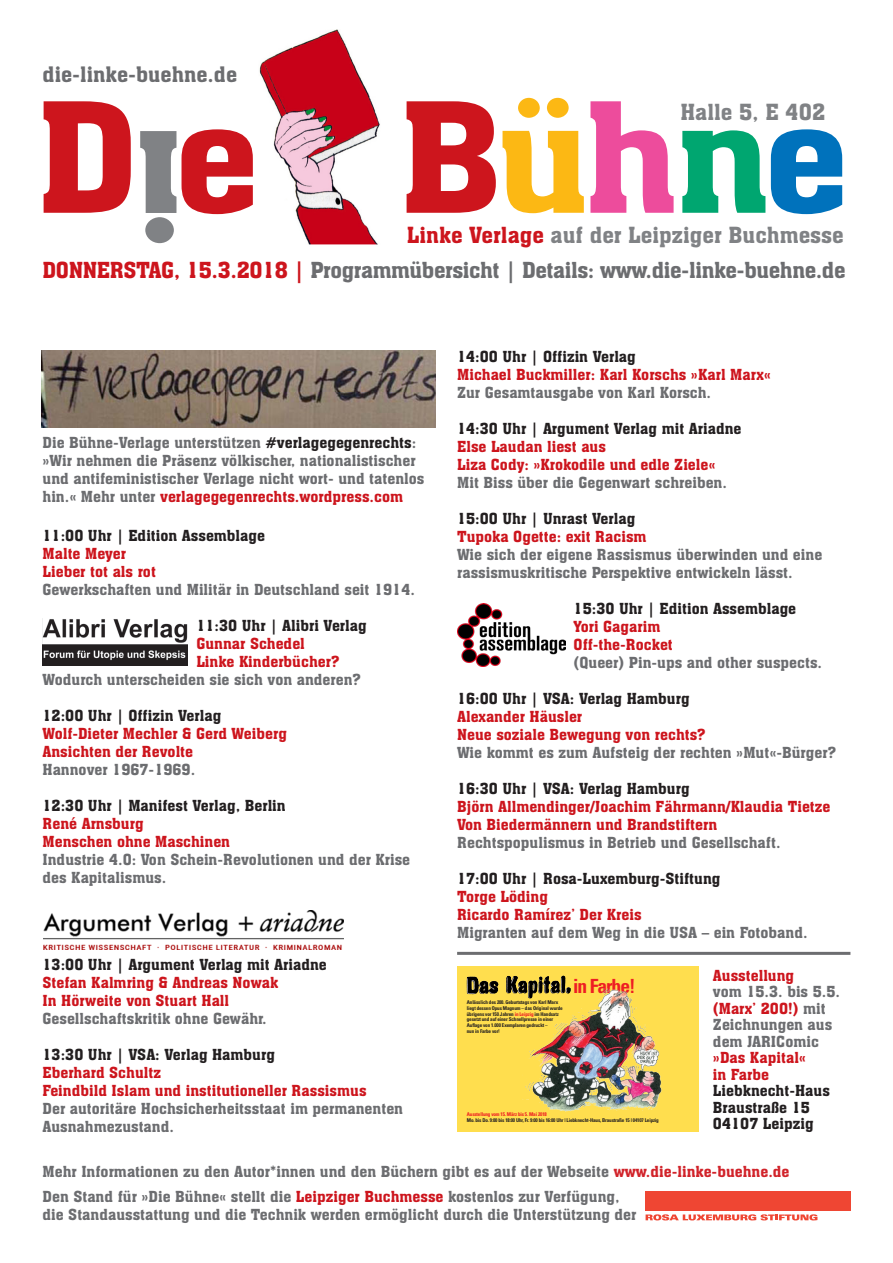
<style>
.page{position:relative;width:893px;height:1263px;background:#fff}
.page>*{position:absolute;margin:0;border:0;box-sizing:border-box;transform-origin:0 0}
.t1{font:150px "Aachen BT";letter-spacing:-.05em;color:#cd151d;scale:1.09 1}
.t2{font:150px "Aachen BT";color:#808285;scale:1.1 1}
.t3{font:21.9px "Aachen BT";color:#808285}
.Fließtext{font:21.75px "Aachen BT";letter-spacing:-.02em;color:#6c6d70}
.Fließtext-2{font:21px "Aachen BT";color:#6c6d70}
.t4{font:700 condensed 19.5px "Univers";letter-spacing:-.05em;color:#ee1d23}
.Fließtext-3{font:15px/18px "Aachen BT";color:#6c6d70}
.Autor{font:15px/16.5px "Aachen BT";color:#cd151d}
.Verlag{font:15px "Aachen BT";color:#231f20}
.t5{font:700 condensed 5.1px/5.7px "Univers";letter-spacing:-.025em;color:#231f20}
.s1{color:#fff}
.s2{color:#fcb814}
.s3{color:#ed4c9c}
.s4{color:#00a670}
.s5{color:#0072bc}
.s6{color:#cd151d}
.s7{color:#231f20}
.s8{color:#ee1d23}
.s9{color:#d1232a}
</style>
<div class="page">
<img style="left:259px;top:29px;width:121px;height:216px">
<svg style="left:646px;top:1214px;width:171px;height:6px"></svg>
<div style="left:646px;top:1191px;width:204px;height:20px;background:#ef4633"></div>
<div style="left:457px;top:966px;width:241px;height:166px;background:#ffde4e"></div>
<img style="left:515px;top:976px;width:147px;height:136px">
<img style="left:511px;top:975px;width:54px;height:18px">
<hr style="left:457px;top:952px;width:393px;height:3px;background:#6c6d70">
<img style="left:43px;top:619px;width:145px;height:47px">
<img style="left:44px;top:910px;width:299px;height:39px">
<img style="left:457px;top:603px;width:108px;height:63px">
<img style="left:41px;top:351px;width:395px;height:77px">
<p class="Fließtext-2" style="left:43px;top:61px;width:196px">die-linke-buehne.de</p>
<p class="t1" style="left:35px;top:63px;width:748px">D<span class="s1">i</span>e B<span class="s2">ü</span><span class="s3">h</span><span class="s4">n</span><span class="s5">e</span></p>
<p class="t3" style="left:680px;top:99px;width:146px">Halle 5, E 402</p>
<p class="t2" style="left:184px;top:280px;width:48px;rotate:-180deg">i</p>
<p class="t3" style="left:407px;top:221px;width:438px"><span class="s6">Linke Verlage</span> auf der Leipziger Buchmesse</p>
<p class="Fließtext" style="left:43px;top:256px;width:804px"><span class="s6">DONNERSTAG, 15.3.2018 |</span> Programmübersicht | Details: www.die-linke-buehne.de</p>
<p class="Fließtext-3" style="left:43px;top:433px;width:383px">Die Bühne-Verlage unterstützen <span class="s7">#verlagegegenrechts</span>: »Wir nehmen die Präsenz völkischer, nationalistischer und antifeministischer Verlage nicht wort- und tatenlos hin.« Mehr unter <span class="s6">verlagegegenrechts.wordpress.com</span></p>
<p class="Verlag" style="left:43px;top:526px;width:224px">11:00 Uhr | Edition Assemblage</p>
<p class="Autor" style="left:43px;top:545px;width:85px">Malte Meyer</p>
<p class="Autor" style="left:43px;top:563px;width:115px">Lieber tot als rot</p>
<p class="Fließtext-3" style="left:43px;top:580px;width:374px">Gewerkschaften und Militär in Deutschland seit 1914.</p>
<p class="Verlag" style="left:196px;top:616px;width:172px">11:30 Uhr | Alibri Verlag</p>
<p class="Autor" style="left:196px;top:635px;width:110px">Gunnar Schedel</p>
<p class="Autor" style="left:196px;top:653px;width:145px">Linke Kinderbücher?</p>
<p class="Fließtext-3" style="left:43px;top:670px;width:320px">Wodurch unterscheiden sie sich von anderen?</p>
<p class="Verlag" style="left:43px;top:706px;width:180px">12:00 Uhr | Offizin Verlag</p>
<p class="Autor" style="left:43px;top:725px;width:246px">Wolf-Dieter Mechler &amp; Gerd Weiberg</p>
<p class="Autor" style="left:43px;top:743px;width:152px">Ansichten der Revolte</p>
<p class="Fließtext-3" style="left:43px;top:760px;width:154px">Hannover 1967-1969.</p>
<p class="Verlag" style="left:43px;top:796px;width:245px">12:30 Uhr | Manifest Verlag, Berlin</p>
<p class="Autor" style="left:43px;top:815px;width:103px">René Arnsburg</p>
<p class="Autor" style="left:43px;top:833px;width:189px">Menschen ohne Maschinen</p>
<p class="Fließtext-3" style="left:43px;top:850px;width:369px">Industrie 4.0: Von Schein-Revolutionen und der Krise des Kapitalismus.</p>
<p class="Verlag" style="left:43px;top:955px;width:286px">13:00 Uhr | Argument Verlag mit Ariadne</p>
<p class="Autor" style="left:43px;top:974px;width:237px">Stefan Kalmring &amp; Andreas Nowak</p>
<p class="Autor" style="left:43px;top:992px;width:188px">In Hörweite von Stuart Hall</p>
<p class="Fließtext-3" style="left:43px;top:1009px;width:226px">Gesellschaftskritik ohne Gewähr.</p>
<p class="Verlag" style="left:43px;top:1045px;width:234px">13:30 Uhr | VSA: Verlag Hamburg</p>
<p class="Autor" style="left:43px;top:1064px;width:120px">Eberhard Schultz</p>
<p class="Autor" style="left:43px;top:1082px;width:325px">Feindbild Islam und institutioneller Rassismus</p>
<p class="Fließtext-3" style="left:43px;top:1099px;width:362px">Der autoritäre Hochsicherheitsstaat im permanenten<br>Ausnahmezustand.</p>
<p class="Verlag" style="left:457px;top:347px;width:180px">14:00 Uhr | Offizin Verlag</p>
<p class="Autor" style="left:457px;top:366px;width:315px">Michael Buckmiller: Karl Korschs »Karl Marx«</p>
<p class="Fließtext-3" style="left:457px;top:383px;width:255px">Zur Gesamtausgabe von Karl Korsch.</p>
<p class="Verlag" style="left:457px;top:419px;width:286px">14:30 Uhr | Argument Verlag mit Ariadne</p>
<p class="Autor" style="left:457px;top:438px;width:150px">Else Laudan liest aus</p>
<p class="Autor" style="left:457px;top:456px;width:260px">Liza Cody: »Krokodile und edle Ziele«</p>
<p class="Fließtext-3" style="left:457px;top:473px;width:271px">Mit Biss über die Gegenwart schreiben.</p>
<p class="Verlag" style="left:457px;top:509px;width:180px">15:00 Uhr | Unrast Verlag</p>
<p class="Autor" style="left:457px;top:528px;width:191px">Tupoka Ogette: exit Racism</p>
<p class="Fließtext-3" style="left:457px;top:545px;width:367px">Wie sich der eigene Rassismus überwinden und eine rassismuskritische Perspektive entwickeln lässt.</p>
<p class="Verlag" style="left:574px;top:599px;width:224px">15:30 Uhr | Edition Assemblage</p>
<p class="Autor" style="left:574px;top:618px;width:88px">Yori Gagarim</p>
<p class="Autor" style="left:574px;top:636px;width:101px">Off-the-Rocket</p>
<p class="Fließtext-3" style="left:574px;top:653px;width:250px">(Queer) Pin-ups and other suspects.</p>
<p class="Verlag" style="left:457px;top:689px;width:234px">16:00 Uhr | VSA: Verlag Hamburg</p>
<p class="Autor" style="left:457px;top:708px;width:127px">Alexander Häusler</p>
<p class="Autor" style="left:457px;top:726px;width:250px">Neue soziale Bewegung von rechts?</p>
<p class="Fließtext-3" style="left:457px;top:743px;width:380px">Wie kommt es zum Aufsteig der rechten »Mut«-Bürger?</p>
<p class="Verlag" style="left:457px;top:779px;width:234px">16:30 Uhr | VSA: Verlag Hamburg</p>
<p class="Autor" style="left:457px;top:798px;width:375px">Björn Allmendinger/Joachim Fährmann/Klaudia Tietze</p>
<p class="Autor" style="left:457px;top:816px;width:262px">Von Biedermännern und Brandstiftern</p>
<p class="Fließtext-3" style="left:457px;top:833px;width:325px">Rechtspopulismus in Betrieb und Gesellschaft.</p>
<p class="Verlag" style="left:457px;top:869px;width:265px">17:00 Uhr | Rosa-Luxemburg-Stiftung</p>
<p class="Autor" style="left:457px;top:888px;width:92px">Torge Löding</p>
<p class="Autor" style="left:457px;top:906px;width:186px">Ricardo Ramírez’ Der Kreis</p>
<p class="Fließtext-3" style="left:457px;top:923px;width:352px">Migranten auf dem Weg in die USA – ein Fotoband.</p>
<p class="t5" style="left:467px;top:999px;width:97px">Anlässlich des 200. Geburtstags von Karl Marx liegt dessen Opus Magnum – das Original wurde übrigens vor 150 Jahren <span class="s8">in Leipzig</span> im Handsatz gesetzt und auf einer Schnellpresse in einer Auflage von 1.000 Exemplaren gedruckt –<br>nun in Farbe vor!</p>
<p class="t4" style="left:573px;top:974px;width:64px">in Farbe!</p>
<p class="t5" style="left:467px;top:1111px;width:193px;line-height:6.1px"><span class="s8">Ausstellung vom 15. März bis 5. Mai 2018<br></span>Mo. bis Do. 9:00 bis 18:00 Uhr, Fr. 9:00 bis 16:00 Uhr | Liebknecht-Haus, Braustraße 15 | 04107 Leipzig</p>
<p class="Autor" style="left:713px;top:967px;width:83px">Ausstellung</p>
<p class="Fließtext-3" style="left:713px;top:983px;width:129px">vom 15.3. bis 5.5.</p>
<p class="Fließtext-3" style="left:713px;top:1000px;width:121px;line-height:16.5px"><span class="s6">(Marx’ 200!)</span> mit<br>Zeichnungen aus dem JARIComic</p>
<p class="Autor" style="left:713px;top:1049px;width:95px">»Das Kapital« in Farbe</p>
<p class="Verlag" style="left:713px;top:1081px;width:118px">Liebknecht-Haus</p>
<p class="Verlag" style="left:713px;top:1098px;width:98px">Braustraße 15</p>
<p class="Verlag" style="left:713px;top:1114px;width:102px">04107 Leipzig</p>
<p class="Fließtext-3" style="left:43px;top:1162px;width:748px">Mehr Informationen zu den Autor*innen und den Büchern gibt es auf der Webseite <span class="s9">www.die-linke-buehne.de</span></p>
<p class="Fließtext-3" style="left:43px;top:1188px;width:579px">Den Stand für »Die Bühne« stellt die <span class="s6">Leipziger Buchmesse</span> kostenlos zur Verfügung,</p>
<p class="Fließtext-3" style="left:43px;top:1206px;width:595px">die Standausstattung und die Technik werden ermöglicht durch die Unterstützung der</p>
</div>
